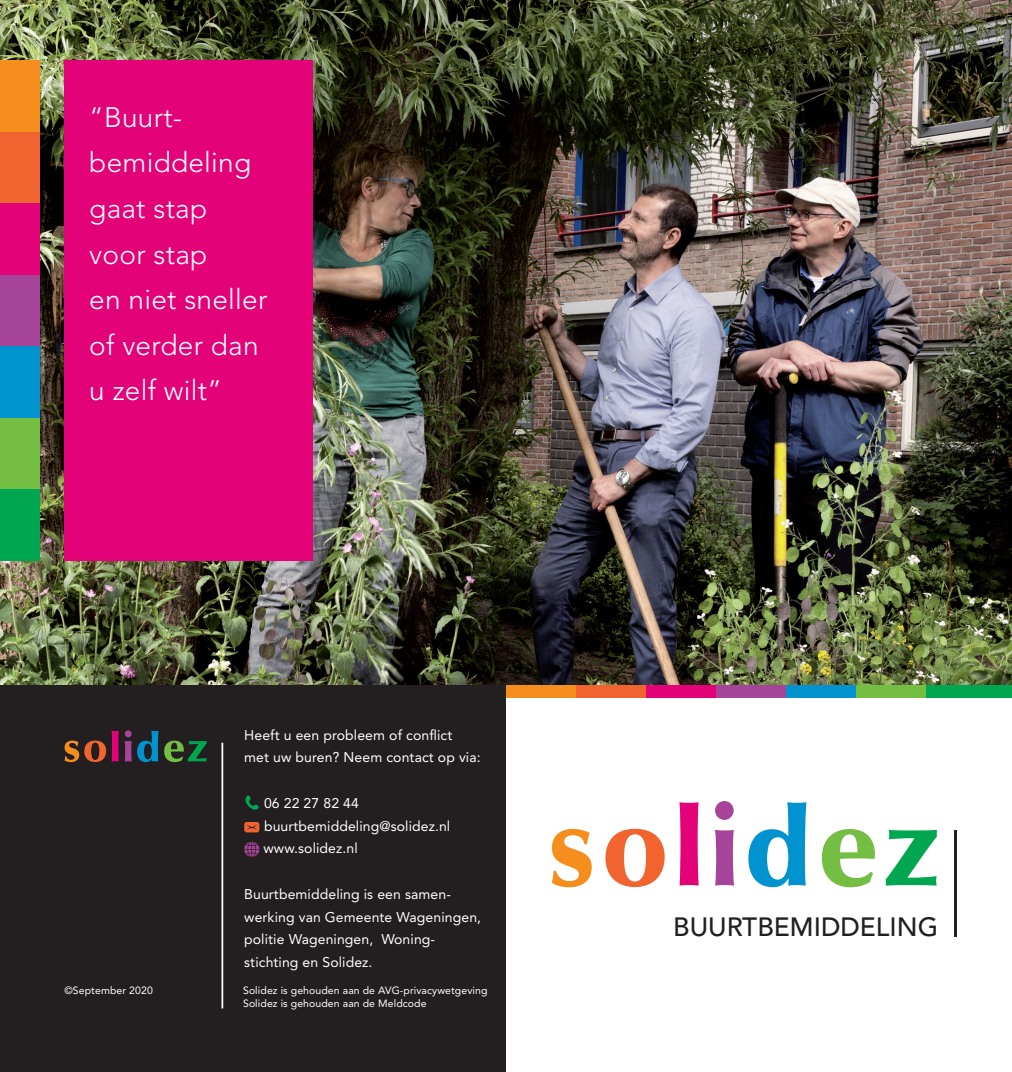
<style>
.page{position:relative;width:1012px;height:1072px;background:#fff}
.page>*{position:absolute;margin:0;border:0;box-sizing:border-box;transform-origin:0 0}
.t1{font:300 28px/45.5px "Avenir";letter-spacing:.01em;color:#fff}
.t2{font:500 26.25px "Avenir";color:#231f20}
.t3{font:14px/22.8px "Avenir";letter-spacing:.01em;color:#fff}
.t4{font:10.5px/13.1px "Avenir";letter-spacing:.01em;color:#fff}
</style>
<div class="page">
<div style="left:0;top:675px;width:506px;height:396px;background:#231f20"></div>
<div style="left:506px;top:678px;width:71px;height:19px;background:#f68e1e"></div>
<div style="left:577px;top:678px;width:70px;height:19px;background:#f2642f"></div>
<div style="left:647px;top:678px;width:70px;height:19px;background:#e40278"></div>
<div style="left:717px;top:678px;width:70px;height:19px;background:#a54499"></div>
<div style="left:787px;top:678px;width:70px;height:19px;background:#0093d0"></div>
<div style="left:857px;top:678px;width:70px;height:19px;background:#74bf43"></div>
<div style="left:927px;top:678px;width:85px;height:19px;background:#00a750"></div>
<img style="left:0;top:0;width:1012px;height:685px">
<div style="left:64px;top:60px;width:249px;height:501px;background:#e40278"></div>
<div style="left:0;top:60px;width:40px;height:72px;background:#f68e1e"></div>
<div style="left:0;top:132px;width:40px;height:71px;background:#f2642f"></div>
<div style="left:0;top:203px;width:40px;height:72px;background:#e40278"></div>
<div style="left:0;top:275px;width:40px;height:71px;background:#a54499"></div>
<div style="left:0;top:346px;width:40px;height:72px;background:#0093d0"></div>
<div style="left:0;top:418px;width:40px;height:71px;background:#74bf43"></div>
<div style="left:0;top:489px;width:40px;height:72px;background:#00a750"></div>
<svg style="left:64px;top:740px;width:42px;height:22px"></svg>
<svg style="left:112px;top:730px;width:7px;height:31px"></svg>
<svg style="left:125px;top:730px;width:33px;height:32px"></svg>
<svg style="left:164px;top:740px;width:43px;height:22px"></svg>
<svg style="left:245px;top:795px;width:14px;height:14px"></svg>
<svg style="left:244px;top:822px;width:15px;height:10px"></svg>
<svg style="left:244px;top:841px;width:15px;height:16px"></svg>
<hr style="left:221px;top:742px;width:2px;height:266px;background:#fff">
<svg style="left:552px;top:828px;width:40px;height:59px"></svg>
<svg style="left:605px;top:828px;width:60px;height:59px"></svg>
<svg style="left:679px;top:802px;width:20px;height:83px;background:#e72088"></svg>
<svg style="left:715px;top:801px;width:19px;height:84px"></svg>
<svg style="left:748px;top:802px;width:58px;height:85px"></svg>
<svg style="left:822px;top:829px;width:53px;height:58px"></svg>
<svg style="left:886px;top:830px;width:51px;height:55px"></svg>
<hr style="left:954px;top:830px;width:3px;height:106px;background:#231f20">
<h1 class="t1" style="left:89px;top:95px;width:180px">“Buurt&shy;bemiddeling gaat stap voor stap<br>en niet sneller of verder dan u zelf wilt”</h1>
<p class="t3" style="left:244px;top:723px;width:238px">Heeft u een probleem of conflict<br>met uw buren? Neem contact op via:</p>
<p class="t3" style="left:263px;top:791px;width:188px">06 22 27 82 44 buurtbemiddeling@solidez.nl www.solidez.nl</p>
<p class="t3" style="left:244px;top:882px;width:238px">Buurtbemiddeling is een samen&shy;werking van Gemeente Wageningen, politie Wageningen, Woning&shy;stichting en Solidez.</p>
<p class="t4" style="left:64px;top:983px;width:90px">©September 2020</p>
<p class="t4" style="left:243px;top:983px;width:246px">Solidez is gehouden aan de AVG-privacywetgeving<br>Solidez is gehouden aan de Meldcode</p>
<h2 class="t2" style="left:673px;top:911px;width:266px">BUURTBEMIDDELING</h2>
</div>
